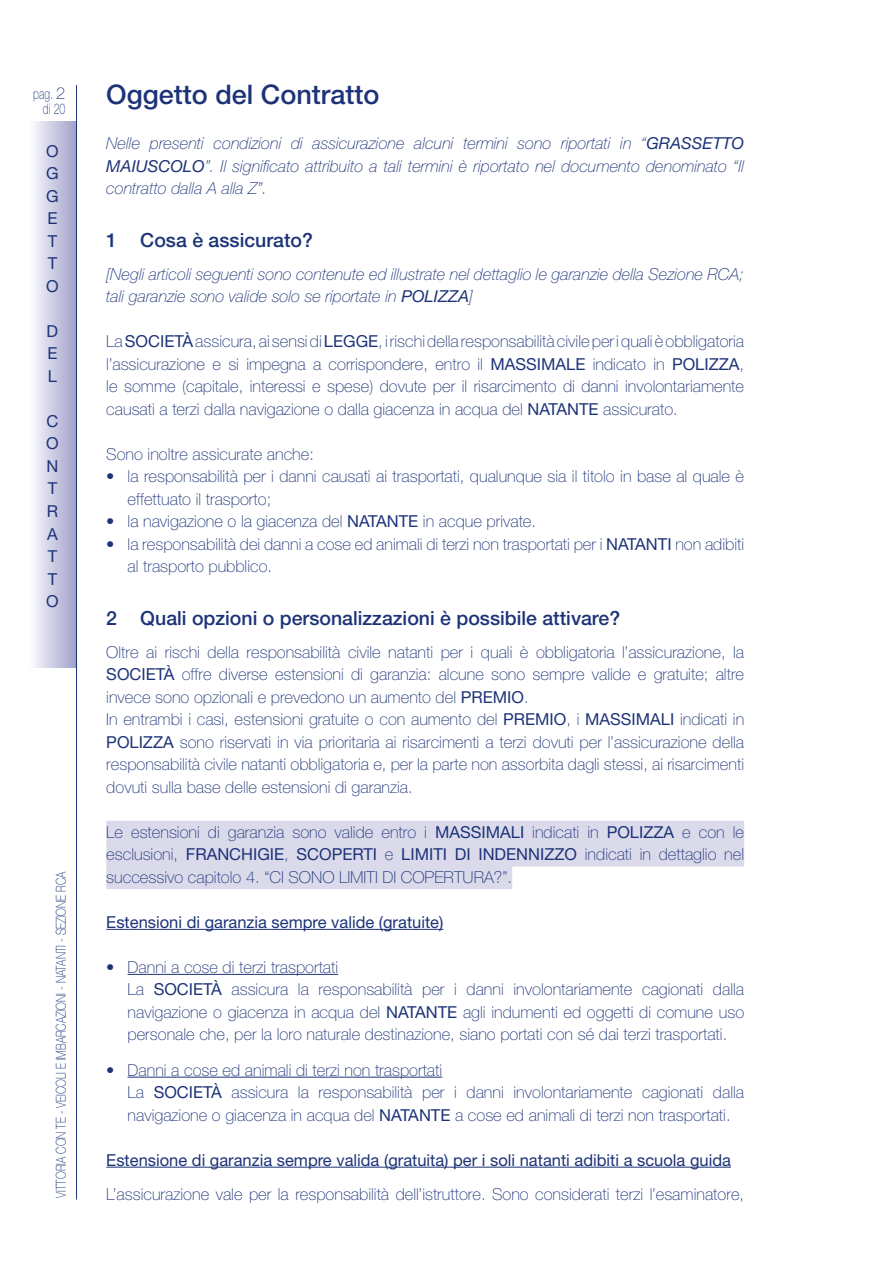
<style>
.page{position:relative;width:893px;height:1263px;background:#fff}
.page>*{position:absolute;margin:0;border:0;box-sizing:border-box;transform-origin:0 0}
.t1{font:500 27px "Helvetica Neue LT Std";color:#1d3378}
.t2{font:500 19.5px "Helvetica Neue LT Std";color:#1d3378}
.t3{font:100 16.5px/22.5px "Helvetica Neue LT Std";color:#1d3378}
.t4{font:italic 100 16.5px/22.5px "Helvetica Neue LT Std";color:#1d3378;text-align:justify}
.t5{font:16.5px/22.5px "Helvetica Neue LT Std";color:#1d3378;text-align:justify}
.t6{font:100 14.7px/15px "Helvetica Neue LT Std";letter-spacing:.01em;color:#1d3378;text-align:right;scale:.71 1}
.t7{font:100 13.65px "Helvetica Neue LT Std";color:#1d3378;scale:.77 1}
.s1{font-size:16.5px}
.s2{font-weight:400}
</style>
<div class="page">
<div style="left:106px;top:821px;width:638px;height:23px;background:#dadaeb"></div>
<div style="left:106px;top:843px;width:638px;height:23px;background:#dadaeb"></div>
<div style="left:106px;top:866px;width:406px;height:23px;background:#dadaeb"></div>
<hr style="left:106px;top:929px;width:337px;height:1px;background:#1d3378">
<hr style="left:128px;top:974px;width:210px;height:1px;background:#1d3378">
<hr style="left:128px;top:1077px;width:314px;height:1px;background:#1d3378">
<hr style="left:106px;top:1167px;width:625px;height:1px;background:#1d3378">
<div style="left:28px;top:121px;width:49px;height:546px;background:linear-gradient(to right,#fff,#9e9fc8)"></div>
<hr style="left:76px;top:85px;width:1px;height:1114px;background:#1d3378">
<p class="t6" style="left:33px;top:86px;width:47px">pag. <span class="s1">2 </span>di 20</p>
<p class="t5" style="left:46px;top:140px;width:14px">O G G E T T O</p>
<p class="t5" style="left:47px;top:320px;width:13px">D E L</p>
<p class="t5" style="left:46px;top:410px;width:14px">C O N T R A T T O</p>
<p class="t7" style="left:53px;top:1198px;width:425px;rotate:-90deg">VITTORIA CON TE - VEICOLI E IMBARCAZIONI - NATANTI - SEZIONE RCA</p>
<h1 class="t1" style="left:106px;top:79px;width:275px">Oggetto del Contratto</h1>
<p class="t4" style="left:106px;top:132px;width:639px">Nelle presenti condizioni di assicurazione alcuni termini sono riportati in “<span class="s2">GRASSETTO MAIUSCOLO</span>”. Il significato attribuito a tali termini è riportato nel documento denominato “Il contratto dalla A alla Z”.</p>
<p class="t2" style="left:106px;top:228px;width:208px">1 Cosa è assicurato?</p>
<p class="t4" style="left:106px;top:263px;width:639px">[Negli articoli seguenti sono contenute ed illustrate nel dettaglio le garanzie della Sezione RCA; tali garanzie sono valide solo se riportate in <span class="s2">POLIZZA</span>]</p>
<p class="t3" style="left:106px;top:330px;width:639px;text-align:justify">La <span class="s2">SOCIETÀ</span> assicura, ai sensi di <span class="s2">LEGGE</span>, i rischi della responsabilità civile per i quali è obbligatoria l’assicurazione e si impegna a corrispondere, entro il <span class="s2">MASSIMALE</span> indicato in <span class="s2">POLIZZA</span>, le somme (capitale, interessi e spese) dovute per il risarcimento di danni involontariamente causati a terzi dalla navigazione o dalla giacenza in acqua del <span class="s2">NATANTE</span> assicurato.</p>
<p class="t3" style="left:106px;top:443px;width:209px">Sono inoltre assicurate anche:</p>
<p class="t3" style="left:128px;top:465px;width:618px;text-indent:-21px">• la responsabilità per i danni causati ai trasportati, qualunque sia il titolo in base al quale è effettuato il trasporto;</p>
<p class="t3" style="left:106px;top:510px;width:431px">• la navigazione o la giacenza del <span class="s2">NATANTE</span> in acque private.</p>
<p class="t3" style="left:128px;top:533px;width:618px;text-indent:-21px">• la responsabilità dei danni a cose ed animali di terzi non trasportati per i <span class="s2">NATANTI</span> non adibiti al trasporto pubblico.</p>
<p class="t2" style="left:106px;top:606px;width:515px">2 Quali opzioni o personalizzazioni è possibile attivare?</p>
<p class="t3" style="left:106px;top:640px;width:639px">Oltre ai rischi della responsabilità civile natanti per i quali è obbligatoria l’assicurazione, la <span class="s2">SOCIETÀ</span> offre diverse estensioni di garanzia: alcune sono sempre valide e gratuite; altre invece sono opzionali e prevedono un aumento del <span class="s2">PREMIO</span>.<br>In entrambi i casi, estensioni gratuite o con aumento del <span class="s2">PREMIO</span>, i <span class="s2">MASSIMALI</span> indicati in <span class="s2">POLIZZA</span> sono riservati in via prioritaria ai risarcimenti a terzi dovuti per l’assicurazione della responsabilità civile natanti obbligatoria e, per la parte non assorbita dagli stessi, ai risarcimenti dovuti sulla base delle estensioni di garanzia.</p>
<p class="t3" style="left:106px;top:821px;width:639px;text-align:justify">Le estensioni di garanzia sono valide entro i <span class="s2">MASSIMALI</span> indicati in <span class="s2">POLIZZA</span> e con le esclusioni, <span class="s2">FRANCHIGIE</span>, <span class="s2">SCOPERTI</span> e <span class="s2">LIMITI DI INDENNIZZO</span> indicati in dettaglio nel successivo capitolo 4. “CI SONO LIMITI DI COPERTURA?”.</p>
<p class="t5" style="left:106px;top:910px;width:339px">Estensioni di garanzia sempre valide (gratuite)</p>
<p class="t3" style="left:128px;top:956px;width:618px;text-indent:-21px">• Danni a cose di terzi trasportati<br>La <span class="s2">SOCIETÀ</span> assicura la responsabilità per i danni involontariamente cagionati dalla navigazione o giacenza in acqua del <span class="s2">NATANTE</span> agli indumenti ed oggetti di comune uso personale che, per la loro naturale destinazione, siano portati con sé dai terzi trasportati.</p>
<p class="t3" style="left:128px;top:1058px;width:618px;text-indent:-21px">• Danni a cose ed animali di terzi non trasportati<br>La <span class="s2">SOCIETÀ</span> assicura la responsabilità per i danni involontariamente cagionati dalla navigazione o giacenza in acqua del <span class="s2">NATANTE</span> a cose ed animali di terzi non trasportati.</p>
<p class="t5" style="left:106px;top:1148px;width:626px">Estensione di garanzia sempre valida (gratuita) per i soli natanti adibiti a scuola guida</p>
<p class="t3" style="left:106px;top:1183px;width:639px">L’assicurazione vale per la responsabilità dell’istruttore. Sono considerati terzi l’esaminatore,</p>
</div>
